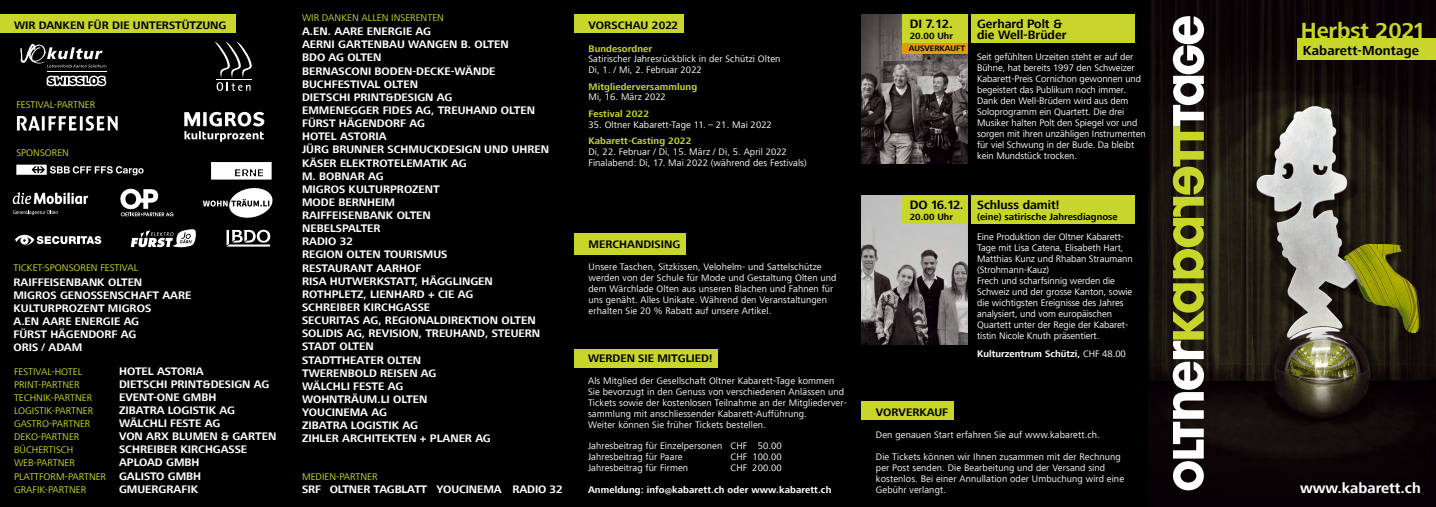
<style>
.page{position:relative;width:1436px;height:507px;background:#fff}
.page>*{position:absolute;margin:0;border:0;box-sizing:border-box;transform-origin:0 0}
.t1{font:700 22.5px "Frutiger Next LT";letter-spacing:-.005em;color:#c8d52a}
.t2{font:700 15px "Frutiger Next LT";color:#fff}
.t3{font:700 13.5px "Frutiger Next LT";letter-spacing:.01em;color:#000}
.t4{font:700 12.5px "Frutiger Next LT";color:#000}
.t5{font:700 11.25px/13.1px "Frutiger Next LT";color:#fff}
.t6{font:700 11.25px "Frutiger Next LT";color:#000}
.t7{font:10px/13.1px "Frutiger Next LT";color:#c8d52a}
.t8{font:9.75px/11px "Frutiger Next LT";letter-spacing:.01em;color:#fff}
.t9{font:700 9.75px "Frutiger Next LT";letter-spacing:.01em;color:#fff}
.t10{font:700 9.75px "Frutiger Next LT";letter-spacing:.01em;color:#c8d52a}
.t11{font:700 9.75px "Frutiger Next LT";color:#000}
.t12{font:700 9.38px "Frutiger Next LT";color:#000}
.t13{font:700 8.12px "Frutiger Next LT";color:#000}
.s1{font-weight:700;font-size:11.25px;color:#fff}
.s2{font-weight:400}
</style>
<div class="page">
<div style="left:0;top:0;width:1148px;height:507px;background:#000"></div>
<div style="left:861px;top:401px;width:92px;height:19px;background:#c8d52a"></div>
<div style="left:574px;top:233px;width:111px;height:21px;background:#c8d52a"></div>
<div style="left:0;top:14px;width:235px;height:19px;background:#c8d52a"></div>
<div style="left:574px;top:349px;width:144px;height:18px;background:#c8d52a"></div>
<div style="left:971px;top:196px;width:163px;height:28px;background:#c8d52a"></div>
<div style="left:971px;top:15px;width:163px;height:28px;background:#c8d52a"></div>
<img style="left:861px;top:196px;width:106px;height:148px">
<img style="left:861px;top:15px;width:106px;height:149px">
<img style="left:1148px;top:0;width:287px;height:507px">
<div style="left:902px;top:196px;width:65px;height:28px;background:#c8d52a"></div>
<div style="left:902px;top:15px;width:65px;height:28px;background:#c8d52a"></div>
<div style="left:1296px;top:38px;width:139px;height:21px;background:#c8d52a"></div>
<hr style="left:47px;top:71px;width:59px;height:1px;background:#fff">
<svg style="left:20px;top:44px;width:86px;height:23px"></svg>
<svg style="left:47px;top:76px;width:59px;height:10px"></svg>
<svg style="left:215px;top:42px;width:37px;height:49px"></svg>
<svg style="left:17px;top:116px;width:101px;height:15px"></svg>
<svg style="left:184px;top:112px;width:80px;height:30px"></svg>
<svg style="left:13px;top:192px;width:75px;height:12px"></svg>
<svg style="left:13px;top:210px;width:45px;height:5px"></svg>
<svg style="left:131px;top:229px;width:65px;height:18px"></svg>
<svg style="left:211px;top:162px;width:60px;height:17px"></svg>
<svg style="left:16px;top:165px;width:127px;height:10px"></svg>
<svg style="left:15px;top:235px;width:86px;height:10px"></svg>
<svg style="left:226px;top:230px;width:44px;height:16px"></svg>
<svg style="left:203px;top:188px;width:69px;height:30px"></svg>
<svg style="left:120px;top:189px;width:54px;height:27px"></svg>
<div style="left:574px;top:15px;width:109px;height:18px;background:#c8d52a"></div>
<svg style="left:1172px;top:16px;width:31px;height:474px"></svg>
<div style="left:902px;top:43px;width:65px;height:11px;background:#e49a00"></div>
<p class="t7" style="left:302px;top:12px;width:143px">WIR DANKEN ALLEN INSERENTEN</p>
<p class="t5" style="left:302px;top:25px;width:248px">A.EN. AARE ENERGIE AG<br>AERNI GARTENBAU WANGEN B. OLTEN<br>BDO AG OLTEN<br>BERNASCONI BODEN-DECKE-WÄNDE<br>BUCHFESTIVAL OLTEN<br>DIETSCHI PRINT&amp;DESIGN AG<br>EMMENEGGER FIDES AG, TREUHAND OLTEN<br>FÜRST HÄGENDORF AG<br>HOTEL ASTORIA<br>JÜRG BRUNNER SCHMUCKDESIGN UND UHREN<br>KÄSER ELEKTROTELEMATIK AG<br>M. BOBNAR AG<br>MIGROS KULTURPROZENT<br>MODE BERNHEIM<br>RAIFFEISENBANK OLTEN<br>NEBELSPALTER<br>RADIO 32<br>REGION OLTEN TOURISMUS<br>RESTAURANT AARHOF<br>RISA HUTWERKSTATT, HÄGGLINGEN<br>ROTHPLETZ, LIENHARD + CIE AG<br>SCHREIBER KIRCHGASSE<br>SECURITAS AG, REGIONALDIREKTION OLTEN<br>SOLIDIS AG, REVISION, TREUHAND, STEUERN<br>STADT OLTEN<br>STADTTHEATER OLTEN<br>TWERENBOLD REISEN AG<br>WÄLCHLI FESTE AG<br>WOHNTRÄUM.LI OLTEN<br>YOUCINEMA AG<br>ZIBATRA LOGISTIK AG<br>ZIHLER ARCHITEKTEN + PLANER AG</p>
<p class="t6" style="left:14px;top:19px;width:214px">WIR DANKEN FÜR DIE UNTERSTÜTZUNG</p>
<p class="t7" style="left:16px;top:98px;width:80px">FESTIVAL-PARTNER</p>
<p class="t7" style="left:16px;top:146px;width:54px">SPONSOREN</p>
<p class="t7" style="left:13px;top:261px;width:126px">TICKET-SPONSOREN FESTIVAL</p>
<p class="t5" style="left:13px;top:275px;width:179px">RAIFFEISENBANK OLTEN<br>MIGROS GENOSSENSCHAFT AARE<br>KULTURPROZENT MIGROS<br>A.EN AARE ENERGIE AG<br>FÜRST HÄGENDORF AG<br>ORIS / ADAM</p>
<p class="t7" style="left:14px;top:364px;width:70px">FESTIVAL-HOTEL</p>
<p class="t5" style="left:119px;top:364px;width:86px">HOTEL ASTORIA</p>
<p class="t7" style="left:14px;top:378px;width:67px">PRINT-PARTNER</p>
<p class="t5" style="left:119px;top:377px;width:152px">DIETSCHI PRINT&amp;DESIGN AG</p>
<p class="t7" style="left:14px;top:391px;width:80px">TECHNIK-PARTNER</p>
<p class="t5" style="left:119px;top:390px;width:99px">EVENT-ONE GMBH</p>
<p class="t7" style="left:14px;top:404px;width:81px">LOGISTIK-PARTNER</p>
<p class="t5" style="left:119px;top:403px;width:117px">ZIBATRA LOGISTIK AG</p>
<p class="t7" style="left:14px;top:417px;width:78px">GASTRO-PARTNER</p>
<p class="t5" style="left:119px;top:416px;width:103px">WÄLCHLI FESTE AG</p>
<p class="t7" style="left:14px;top:430px;width:67px">DEKO-PARTNER</p>
<p class="t5" style="left:119px;top:430px;width:159px">VON ARX BLUMEN &amp; GARTEN</p>
<p class="t7" style="left:14px;top:443px;width:61px">BÜCHERTISCH</p>
<p class="t5" style="left:119px;top:443px;width:130px">SCHREIBER KIRCHGASSE</p>
<p class="t7" style="left:14px;top:456px;width:62px">WEB-PARTNER</p>
<p class="t5" style="left:119px;top:456px;width:82px">APLOAD GMBH</p>
<p class="t7" style="left:14px;top:469px;width:189px">PLATTFORM-PARTNER <span class="s1">GALISTO GMBH<br></span>GRAFIK-PARTNER</p>
<p class="t7" style="left:302px;top:469px;width:77px">MEDIEN-PARTNER</p>
<p class="t5" style="left:119px;top:482px;width:81px">GMUERGRAFIK</p>
<p class="t5" style="left:302px;top:482px;width:262px">SRF OLTNER TAGBLATT YOUCINEMA RADIO 32</p>
<p class="t6" style="left:588px;top:19px;width:91px">VORSCHAU 2022</p>
<p class="t10" style="left:588px;top:43px;width:65px">Bundesordner</p>
<p class="t8" style="left:588px;top:54px;width:193px">Satirischer Jahresrückblick in der Schützi Olten<br>Di, 1. / Mi, 2. Februar 2022</p>
<p class="t10" style="left:588px;top:81px;width:110px">Mitgliederversammlung</p>
<p class="t8" style="left:588px;top:92px;width:79px">Mi, 16. März 2022</p>
<p class="t10" style="left:588px;top:108px;width:62px">Festival 2022</p>
<p class="t8" style="left:588px;top:119px;width:185px">35. Oltner Kabarett-Tage 11. – 21. Mai 2022</p>
<p class="t10" style="left:588px;top:135px;width:104px">Kabarett-Casting 2022</p>
<p class="t8" style="left:588px;top:146px;width:220px">Di, 22. Februar / Di, 15. März / Di, 5. April 2022<br>Finalabend: Di, 17. Mai 2022 (während des Festivals)</p>
<p class="t6" style="left:588px;top:238px;width:93px">MERCHANDISING</p>
<p class="t8" style="left:588px;top:261px;width:249px">Unsere Taschen, Sitzkissen, Velohelm- und Sattelschütze werden von der Schule für Mode und Gestaltung Olten und dem Wärchlade Olten aus unseren Blachen und Fahnen für uns genäht. Alles Unikate. Während den Veranstaltungen erhalten Sie 20 % Rabatt auf unsere Artikel.</p>
<p class="t6" style="left:588px;top:352px;width:126px">WERDEN SIE MITGLIED!</p>
<p class="t8" style="left:588px;top:375px;width:260px">Als Mitglied der Gesellschaft Oltner Kabarett-Tage kommen Sie bevorzugt in den Genuss von verschiedenen Anlässen und Tickets sowie der kostenlosen Teilnahme an der Mitgliederver&shy;sammlung mit anschliessender Kabarett-Aufführung.<br>Weiter können Sie früher Tickets bestellen.</p>
<p class="t8" style="left:588px;top:441px;width:195px">Jahresbeitrag für Einzelpersonen CHF 50.00<br>Jahresbeitrag für Paare</p>
<p class="t8" style="left:730px;top:451px;width:53px">CHF 100.00</p>
<p class="t8" style="left:588px;top:462px;width:102px">Jahresbeitrag für Firmen</p>
<p class="t8" style="left:730px;top:462px;width:53px">CHF 200.00</p>
<p class="t9" style="left:588px;top:484px;width:245px">Anmeldung: info@kabarett.ch oder www.kabarett.ch</p>
<p class="t4" style="left:909px;top:17px;width:44px">DI 7.12.</p>
<p class="t4" style="left:976px;top:17px;width:87px">Gerhard Polt &amp;</p>
<p class="t12" style="left:909px;top:31px;width:45px">20.00 Uhr</p>
<p class="t4" style="left:976px;top:28px;width:91px">die Well-Brüder</p>
<h1 class="t1" style="left:1300px;top:18px;width:126px">Herbst 2021</h1>
<p class="t13" style="left:908px;top:44px;width:58px">AUSVERKAUFT</p>
<h3 class="t3" style="left:1302px;top:43px;width:118px">Kabarett-Montage</h3>
<p class="t8" style="left:976px;top:51px;width:170px">Seit gefühlten Urzeiten steht er auf der Bühne, hat bereits 1997 den Schweizer Kabarett-Preis Cornichon gewonnen und begeistert das Publikum noch immer.<br>Dank den Well-Brüdern wird aus dem Soloprogramm ein Quartett. Die drei Musiker halten Polt den Spiegel vor und sorgen mit ihren unzähligen Instrumenten für viel Schwung in der Bude. Da bleibt kein Mundstück trocken.</p>
<p class="t4" style="left:909px;top:197px;width:151px">DO 16.12. Schluss damit!</p>
<p class="t12" style="left:909px;top:211px;width:45px">20.00 Uhr</p>
<p class="t11" style="left:976px;top:211px;width:142px">(eine) satirische Jahresdiagnose</p>
<p class="t8" style="left:976px;top:231px;width:157px">Eine Produktion der Oltner Kabarett-Tage mit Lisa Catena, Elisabeth Hart, Matthias Kunz und Rhaban Straumann (Strohmann-Kauz)<br>Frech und scharfsinnig werden die Schweiz und der grosse Kanton, sowie die wichtigsten Ereignisse des Jahres analysiert, und vom europäischen Quartett unter der Regie der Kabaret&shy;tistin Nicole Knuth präsentiert.</p>
<p class="t9" style="left:976px;top:348px;width:150px">Kulturzentrum Schützi, <span class="s2">CHF 48.00</span></p>
<p class="t6" style="left:875px;top:405px;width:74px">VORVERKAUF</p>
<p class="t8" style="left:875px;top:429px;width:225px">Den genauen Start erfahren Sie auf www.kabarett.ch.</p>
<p class="t8" style="left:875px;top:451px;width:250px">Die Tickets können wir Ihnen zusammen mit der Rechnung per Post senden. Die Bearbeitung und der Versand sind kostenlos. Bei einer Annullation oder Umbuchung wird eine Gebühr verlangt.</p>
<h2 class="t2" style="left:1299px;top:480px;width:122px">www.kabarett.ch</h2>
</div>
